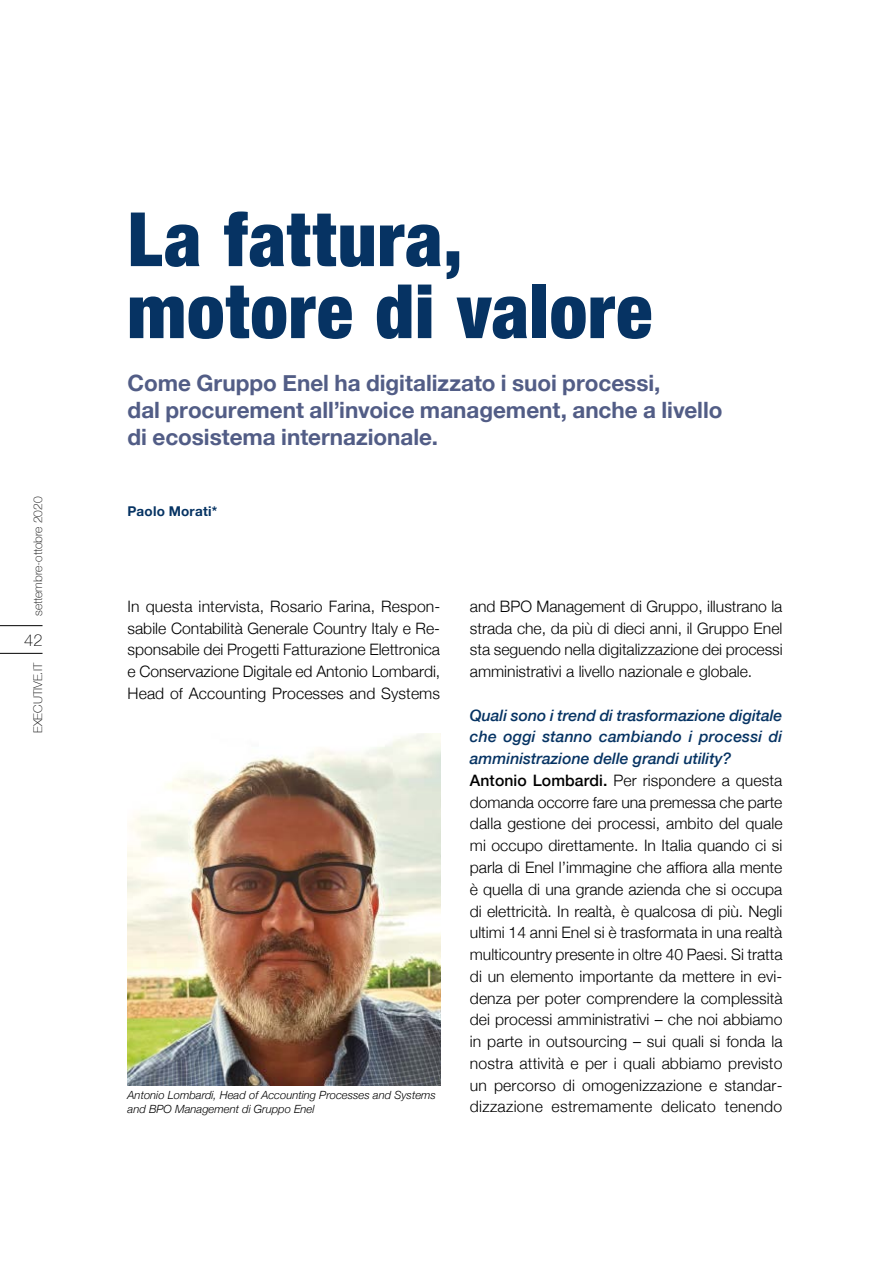
<style>
.page{position:relative;width:893px;height:1263px;background:#fff}
.page>*{position:absolute;margin:0;border:0;box-sizing:border-box;transform-origin:0 0}
.t1{font:900 condensed 75px/72px "Helvetica Neue";letter-spacing:.015em;color:#063363}
.t2{font:700 22.5px/27px "Helvetica Neue";color:#525d86}
.t3{font:100 16.5px "Helvetica Neue";color:#000}
.t4{font:300 15.75px/21.8px "Helvetica Neue";color:#000;text-align:justify}
.t5{font:700 13.5px "Helvetica Neue";letter-spacing:.015em;color:#063363}
.t6{font:100 12px "Helvetica Neue";color:#000}
.t7{font:italic 300 11.25px/13.5px "Helvetica Neue";color:#000}
.s1{font-weight:500;font-style:italic;color:#063363}
.s2{font-weight:500}
</style>
<div class="page">
<hr style="left:0;top:625px;width:43px;height:1px;background:#000">
<hr style="left:0;top:653px;width:43px;height:1px;background:#000">
<img style="left:128px;top:733px;width:312px;height:352px">
<p class="t6" style="left:29px;top:616px;width:121px;rotate:-90deg">settembre-ottobre 2020</p>
<p class="t3" style="left:24px;top:627px;width:20px">42</p>
<p class="t6" style="left:29px;top:733px;width:72px;rotate:-90deg">EXECUTIVE.IT</p>
<h1 class="t1" style="left:128px;top:199px;width:526px">La fattura, motore di valore</h1>
<h2 class="t2" style="left:128px;top:370px;width:596px">Come Gruppo Enel ha digitalizzato i suoi processi,<br>dal procurement all’invoice management, anche a livello di ecosistema internazionale.</h2>
<p class="t5" style="left:128px;top:500px;width:91px">Paolo Morati*</p>
<p class="t4" style="left:128px;top:594px;width:314px">In questa intervista, Rosario Farina, Respon&shy;sabile Contabilità Generale Country Italy e Re&shy;sponsabile dei Progetti Fatturazione Elettronica e Conservazione Digitale ed Antonio Lombardi, Head of Accounting Processes and Systems</p>
<p class="t7" style="left:128px;top:1088px;width:310px">Antonio Lombardi, Head of Accounting Processes and Systems and BPO Management di Gruppo Enel</p>
<p class="t4" style="left:470px;top:594px;width:314px">and BPO Management di Gruppo, illustrano la strada che, da più di dieci anni, il Gruppo Enel sta seguendo nella digitalizzazione dei processi amministrativi a livello nazionale e globale.</p>
<p class="t4" style="left:470px;top:703px;width:314px;text-align:left"><span class="s1">Quali sono i trend di trasformazione digitale che oggi stanno cambiando i processi di amministrazione delle grandi utility?<br></span><span class="s2">Antonio Lombardi.</span> Per rispondere a questa domanda occorre fare una premessa che parte dalla gestione dei processi, ambito del quale mi occupo direttamente. In Italia quando ci si parla di Enel l’immagine che affiora alla mente è quella di una grande azienda che si occupa di elettricità. In realtà, è qualcosa di più. Negli ultimi 14 anni Enel si è trasformata in una realtà multicountry presente in oltre 40 Paesi. Si tratta di un elemento importante da mettere in evi&shy;denza per poter comprendere la complessità dei processi amministrativi – che noi abbiamo in parte in outsourcing – sui quali si fonda la nostra attività e per i quali abbiamo previsto un percorso di omogenizzazione e standar&shy;dizzazione estremamente delicato tenendo</p>
</div>
